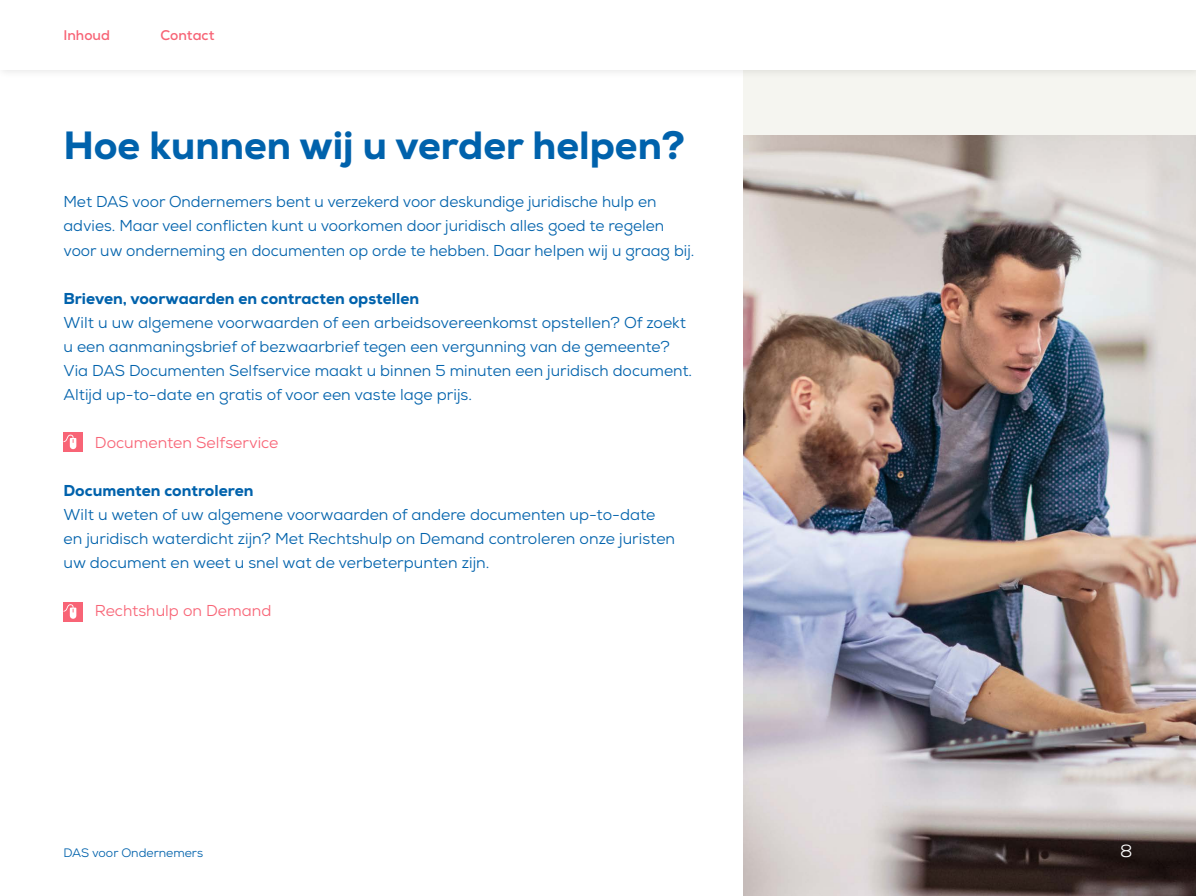
<style>
.page{position:relative;width:1196px;height:896px;background:#fff}
.page>*{position:absolute;margin:0;border:0;box-sizing:border-box;transform-origin:0 0}
.t1{font:800 39.38px "Nexa";color:#0062ac}
.t2{font:17.5px "Nexa";color:#fff}
.t3{font:15.75px/24.1px "Nexa";color:#0062ac}
.t4{font:800 15.75px "Nexa";color:#0062ac}
.t5{font:15.75px "Nexa";color:#f86476}
.t6{font:700 14px "Nexa";color:#f76375}
.t7{font:12.25px "Nexa";color:#0062ac}
</style>
<div class="page">
<div style="left:743px;top:59px;width:452px;height:837px;background:#f5f5f0"></div>
<img style="left:743px;top:135px;width:452px;height:761px">
<div style="left:63px;top:432px;width:20px;height:20px;background:#f86476"></div>
<svg style="left:63px;top:435px;width:13px;height:14px"></svg>
<div style="left:63px;top:602px;width:20px;height:19px;background:#f86476"></div>
<svg style="left:63px;top:604px;width:13px;height:15px"></svg>
<div style="left:0;top:0;width:1195px;height:79px;background:#000;opacity:.1"></div>
<div style="left:0;top:0;width:1195px;height:69px;background:#fff"></div>
<p class="t6" style="left:63px;top:26px;width:48px">Inhoud</p>
<p class="t6" style="left:161px;top:26px;width:55px">Contact</p>
<h1 class="t1" style="left:63px;top:121px;width:623px">Hoe kunnen wij u verder helpen?</h1>
<p class="t3" style="left:63px;top:190px;width:632px">Met DAS voor Ondernemers bent u verzekerd voor deskundige juridische hulp en advies. Maar veel conflicten kunt u voorkomen door juridisch alles goed te regelen voor uw onderneming en documenten op orde te hebben. Daar helpen wij u graag bij.</p>
<p class="t4" style="left:63px;top:288px;width:357px">Brieven, voorwaarden en contracten opstellen</p>
<p class="t3" style="left:63px;top:310px;width:630px">Wilt u uw algemene voorwaarden of een arbeidsovereenkomst opstellen? Of zoekt u een aanmaningsbrief of bezwaarbrief tegen een vergunning van de gemeente?<br>Via DAS Documenten Selfservice maakt u binnen 5 minuten een juridisch document.<br>Altijd up-to-date en gratis of voor een vaste lage prijs.</p>
<p class="t5" style="left:95px;top:433px;width:185px">Documenten Selfservice</p>
<p class="t4" style="left:63px;top:481px;width:192px">Documenten controleren</p>
<p class="t3" style="left:63px;top:503px;width:613px">Wilt u weten of uw algemene voorwaarden of andere documenten up-to-date en juridisch waterdicht zijn? Met Rechtshulp on Demand controleren onze juristen uw document en weet u snel wat de verbeterpunten zijn.</p>
<p class="t5" style="left:95px;top:601px;width:178px">Rechtshulp on Demand</p>
<p class="t7" style="left:63px;top:845px;width:141px">DAS voor Ondernemers</p>
<p class="t2" style="left:1120px;top:840px;width:14px">8</p>
</div>
